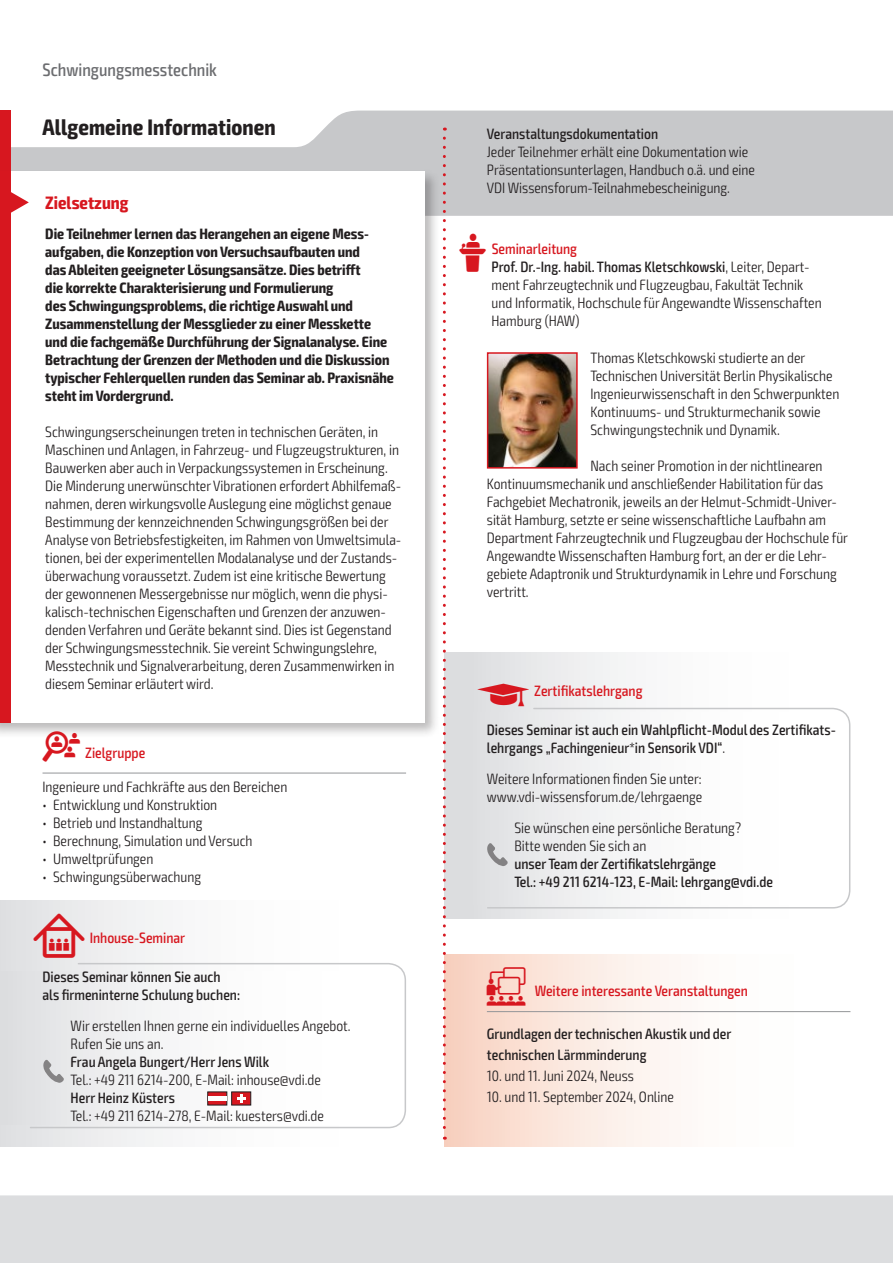
<style>
.page{position:relative;width:893px;height:1263px;background:#fff}
.page>*{position:absolute;margin:0;border:0;box-sizing:border-box;transform-origin:0 0}
.t1{font:700 condensed 22.5px "Exo 2";letter-spacing:.005em;color:#231f20}
.t2{font:500 condensed 18px "Exo 2";color:#6c6d70}
.t3{font:700 condensed 18px "Exo 2";color:#d7171f}
.t4{font:300 condensed 15px/18px "Exo 2";color:#231f20}
.t5{font:700 condensed 15px/18px "Exo 2";color:#231f20}
.t6{font:500 condensed 15px/18px "Exo 2";color:#231f20}
.t7{font:500 condensed 15px "Exo 2";color:#d7171f}
.s1{font-family:"VDI Iconset S4 A Regular";font-weight:400;font-stretch:normal;color:#d7171f}
.s2{font-weight:500;color:#d7171f}
.s3{font-weight:500}
.s4{font-family:"VDI Iconset S4 A Regular";font-weight:400;font-stretch:normal}
.s5{font-weight:300}
.s6{font-family:"VDI Iconset S4 A Regular";font-weight:400;font-stretch:normal;font-size:15.45px}
.s7{font-family:"VDI Iconset S4 A Regular";font-weight:400;font-stretch:normal;font-size:19.5px}
</style>
<div class="page">
<div style="left:0;top:1195px;width:893px;height:68px;background:#dcdddf"></div>
<svg style="left:11px;top:111px;width:881px;height:105px;fill:#c7c8ca"></svg>
<hr style="left:892px;top:111px;width:1px;height:105px;background:#d7171f">
<div style="left:0;top:111px;width:11px;height:63px;background:#d7171f"></div>
<div style="left:0;top:168px;width:440px;height:570px;background:#231f20;opacity:.3"></div>
<div style="left:0;top:171px;width:424px;height:552px;background:#fff"></div>
<div style="left:0;top:171px;width:11px;height:552px;background:#d7171f"></div>
<svg style="left:11px;top:192px;width:18px;height:21px"></svg>
<hr style="left:43px;top:773px;width:363px;height:1px;background:#939598">
<div style="left:444px;top:954px;width:406px;height:192px;background:linear-gradient(to right,#f8d7c9,#fff)"></div>
<hr style="left:487px;top:1011px;width:363px;height:1px;background:#939598">
<img style="left:490px;top:355px;width:85px;height:111px">
<div style="left:487px;top:352px;width:91px;height:117px;border:2px solid #d7171f"></div>
<div style="left:0;top:900px;width:406px;height:247px;background:linear-gradient(to right,#e4e5e7,#fff)"></div>
<svg style="left:29px;top:962px;width:377px;height:167px"></svg>
<div style="left:0;top:972px;width:383px;height:152px;background:linear-gradient(to right,#e2e3e5,#fff)"></div>
<svg style="left:207px;top:1091px;width:44px;height:14px"></svg>
<hr style="left:208px;top:1096px;width:19px;height:4px;background:#fff">
<svg style="left:43px;top:1060px;width:21px;height:23px"></svg>
<div style="left:444px;top:653px;width:406px;height:265px;background:linear-gradient(to right,#dfe0e2,#fff)"></div>
<svg style="left:486px;top:707px;width:365px;height:202px"></svg>
<div style="left:444px;top:712px;width:394px;height:192px;background:linear-gradient(to right,#dfe0e2,#fff)"></div>
<svg style="left:487px;top:843px;width:21px;height:23px"></svg>
<svg style="left:443px;top:138px;width:3px;height:1002px"></svg>
<p class="t2" style="left:43px;top:59px;width:176px">Schwingungsmesstechnik</p>
<h1 class="t1" style="left:43px;top:113px;width:235px">Allgemeine Informationen</h1>
<p class="t6" style="left:487px;top:125px;width:173px">Veranstaltungsdokumentation</p>
<p class="t4" style="left:487px;top:143px;width:270px">Jeder Teilnehmer erhält eine Dokumentation wie<br>Präsentationsunterlagen, Handbuch o.ä. und eine<br>VDI Wissensforum-Teilnahmebescheinigung.</p>
<p class="t5" style="left:45px;top:225px;width:350px">Die Teilnehmer lernen das Herangehen an eigene Mess&shy;aufgaben, die Konzeption von Versuchsaufbauten und<br>das Ableiten geeigneter Lösungsansätze. Dies betrifft<br>die korrekte Charakterisierung und Formulierung<br>des Schwingungsproblems, die richtige Auswahl und Zusammenstellung der Messglieder zu einer Messkette und die fachgemäße Durchführung der Signalanalyse. Eine Betrachtung der Grenzen der Methoden und die Diskussion typischer Fehlerquellen runden das Seminar ab. Praxisnähe steht im Vordergrund.</p>
<p class="t4" style="left:45px;top:423px;width:358px">Schwingungserscheinungen treten in technischen Geräten, in Maschinen und Anlagen, in Fahrzeug- und Flugzeugstrukturen, in Bauwerken aber auch in Verpackungssystemen in Erscheinung.<br>Die Minderung unerwünschter Vibrationen erfordert Abhilfemaß&shy;nahmen, deren wirkungsvolle Auslegung eine möglichst genaue Bestimmung der kennzeichnenden Schwingungsgrößen bei der Analyse von Betriebsfestigkeiten, im Rahmen von Umweltsimula&shy;tionen, bei der experimentellen Modalanalyse und der Zustands&shy;überwachung voraussetzt. Zudem ist eine kritische Bewertung der gewonnenen Messergebnisse nur möglich, wenn die physi&shy;kalisch-technischen Eigenschaften und Grenzen der anzuwen&shy;denden Verfahren und Geräte bekannt sind. Dies ist Gegenstand der Schwingungsmesstechnik. Sie vereint Schwingungslehre, Messtechnik und Signalverarbeitung, deren Zusammenwirken in diesem Seminar erläutert wird.</p>
<p class="t3" style="left:45px;top:192px;width:85px">Zielsetzung</p>
<p class="t4" style="left:492px;top:240px;width:332px;text-indent:-33px"><span class="s1">L</span> <span class="s2">Seminarleitung<br></span><span class="s3">Prof. Dr.-Ing. habil. Thomas Kletschkowski</span>, Leiter, Depart&shy;ment Fahrzeugtechnik und Flugzeugbau, Fakultät Technik und Informatik, Hochschule für Angewandte Wissenschaften Hamburg (HAW)</p>
<p class="t4" style="left:590px;top:349px;width:250px">Thomas Kletschkowski studierte an der Technischen Universität Berlin Physikalische Ingenieurwissenschaft in den Schwerpunkten Kontinuums- und Strukturmechanik sowie Schwingungstechnik und Dynamik.</p>
<p class="t4" style="left:487px;top:457px;width:363px;text-indent:104px">Nach seiner Promotion in der nichtlinearen Kontinuumsmechanik und anschließender Habilitation für das Fachgebiet Mechatronik, jeweils an der Helmut-Schmidt-Univer&shy;sität Hamburg, setzte er seine wissenschaftliche Laufbahn am Department Fahrzeugtechnik und Flugzeugbau der Hochschule für Angewandte Wissenschaften Hamburg fort, an der er die Lehr&shy;gebiete Adaptronik und Strukturdynamik in Lehre und Forschung vertritt.</p>
<p class="t7" style="left:478px;top:682px;width:166px"><span class="s4">z</span> Zertifikatslehrgang</p>
<p class="t6" style="left:487px;top:721px;width:350px">Dieses Seminar ist auch ein Wahlpflicht-Modul des Zertifikats&shy;lehrgangs „Fachingenieur*in Sensorik VDI“<span class="s5">.</span></p>
<p class="t4" style="left:487px;top:770px;width:217px">Weitere Informationen finden Sie unter: www.vdi-wissensforum.de/lehrgaenge</p>
<p class="t4" style="left:514px;top:819px;width:228px">Sie wünschen eine persönliche Beratung?<br>Bitte wenden Sie sich an</p>
<p class="t6" style="left:514px;top:855px;width:260px">unser Team der Zertifikatslehrgänge<br>Tel.: +49 211 6214-123, E-Mail: lehrgang@vdi.de</p>
<p class="t7" style="left:43px;top:744px;width:104px"><span class="s4">Z</span> Zielgruppe</p>
<p class="t4" style="left:43px;top:778px;width:246px">Ingenieure und Fachkräfte aus den Bereichen</p>
<p class="t4" style="left:43px;top:796px;width:176px">• Entwicklung und Konstruktion</p>
<p class="t4" style="left:43px;top:814px;width:162px">• Betrieb und Instandhaltung</p>
<p class="t4" style="left:43px;top:832px;width:212px">• Berechnung, Simulation und Versuch</p>
<p class="t4" style="left:43px;top:850px;width:112px">• Umweltprüfungen</p>
<p class="t4" style="left:43px;top:868px;width:160px">• Schwingungsüberwachung</p>
<p class="t7" style="left:33px;top:929px;width:153px"><span class="s6">I</span> Inhouse-Seminar</p>
<p class="t6" style="left:43px;top:968px;width:199px">Dieses Seminar können Sie auch als firmeninterne Schulung buchen:</p>
<p class="t4" style="left:71px;top:1017px;width:282px">Wir erstellen Ihnen gerne ein individuelles Angebot.<br>Rufen Sie uns an.</p>
<p class="t6" style="left:71px;top:1053px;width:200px">Frau Angela Bungert/Herr Jens Wilk</p>
<p class="t4" style="left:71px;top:1071px;width:252px">Tel.: +49 211 6214-200, E-Mail: inhouse@vdi.de</p>
<p class="t6" style="left:71px;top:1089px;width:106px">Herr Heinz Küsters</p>
<p class="t4" style="left:71px;top:1107px;width:255px">Tel.: +49 211 6214-278, E-Mail: kuesters@vdi.de</p>
<p class="t7" style="left:487px;top:982px;width:263px"><span class="s7">W</span> Weitere interessante Veranstaltungen</p>
<p class="t6" style="left:487px;top:1023px;width:246px;line-height:21px">Grundlagen der technischen Akustik und der technischen Lärmminderung</p>
<p class="t4" style="left:487px;top:1067px;width:149px">10. und 11. Juni 2024, Neuss</p>
<p class="t4" style="left:487px;top:1088px;width:189px">10. und 11. September 2024, Online</p>
</div>
